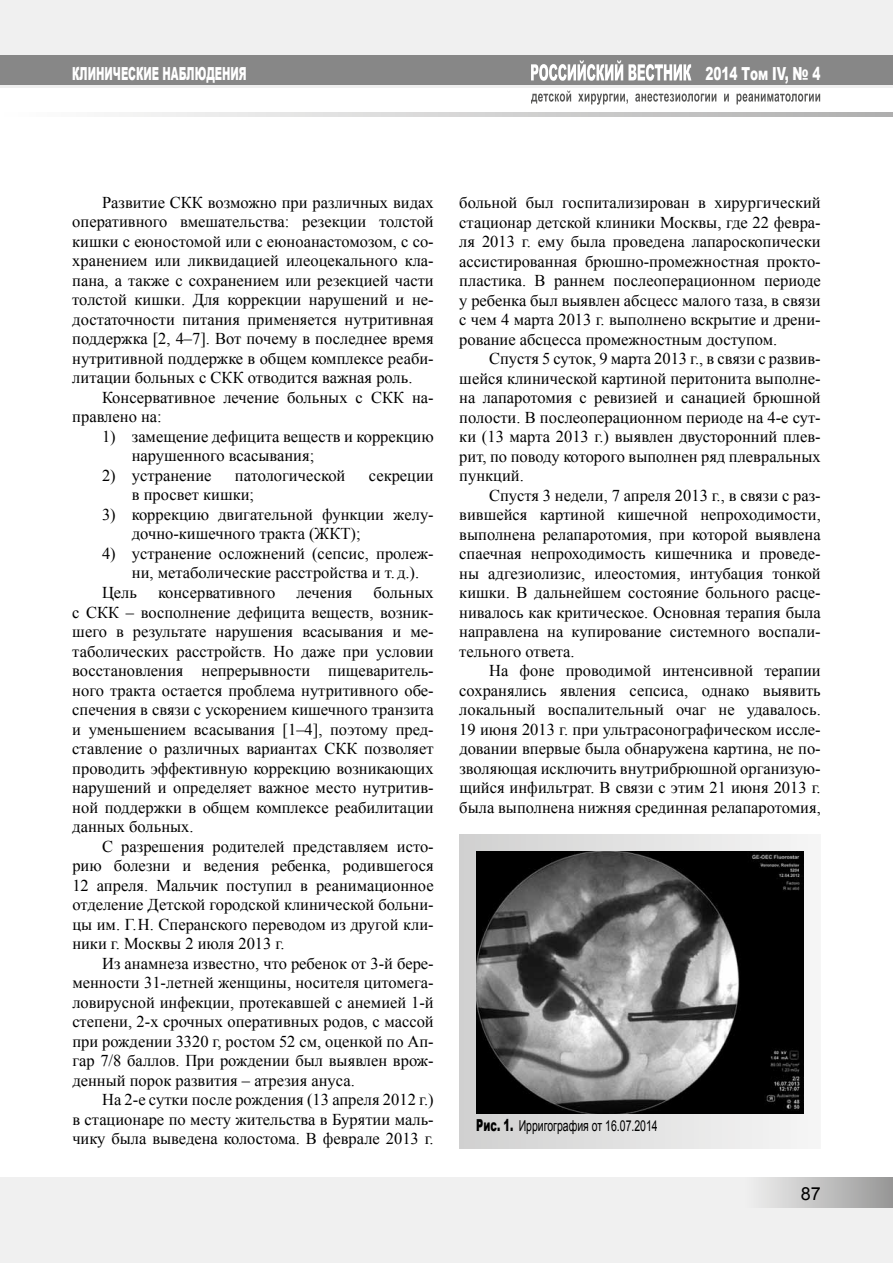
<style>
.page{position:relative;width:893px;height:1263px;background:#fff}
.page>*{position:absolute;margin:0;border:0;box-sizing:border-box;transform-origin:0 0}
.t1{font:900 18px "Arial";color:#fff;scale:.56 1}
.t2{font:900 18px "Arial";color:#fff;scale:.67 1}
.t3{font:18px "Arial";color:#000}
.t4{font:16.5px/19.5px "Times New Roman";color:#000;text-align:justify}
.t5{font:15px "Arial";color:#000;scale:.7 1}
.s1{font-weight:900;font-size:16.5px}
</style>
<div class="page">
<div style="left:0;top:1178px;width:893px;height:85px;background:#f0f0f0"></div>
<div style="left:744px;top:1178px;width:149px;height:30px;background:linear-gradient(to right,#f1f1f1,#979797)"></div>
<div style="left:0;top:0;width:893px;height:87px;background:#f0f0f0"></div>
<div style="left:0;top:55px;width:893px;height:30px;background:#878787"></div>
<svg style="left:119px;top:113px;width:774px;height:4px;background:#d2d1d1"></svg>
<svg style="left:531px;top:60px;width:160px;height:21px"></svg>
<svg style="left:531px;top:91px;width:289px;height:14px"></svg>
<div style="left:459px;top:834px;width:362px;height:314px;background:linear-gradient(to right,#d1d0d0,#f6f6f6)"></div>
<img style="left:476px;top:851px;width:328px;height:262px">
<p class="t1" style="left:72px;top:61px;width:313px">КЛИНИЧЕСКИЕ НАБЛЮДЕНИЯ</p>
<p class="t2" style="left:706px;top:61px;width:173px">2014 Том IV, № 4</p>
<p class="t4" style="left:72px;top:192px;width:363px;text-indent:30px">Развитие СКК возможно при различных видах оперативного вмешательства: резекции толстой кишки с еюностомой или с еюноанастомозом, с со&shy;хранением или ликвидацией илеоцекального кла&shy;пана, а также с сохранением или резекцией части толстой кишки. Для коррекции нарушений и не&shy;достаточности питания применяется нутритивная поддержка [2, 4–7]. Вот почему в последнее время нутритивной поддержке в общем комплексе реаби&shy;литации больных с СКК отводится важная роль.</p>
<p class="t4" style="left:72px;top:387px;width:363px;text-indent:30px">Консервативное лечение больных с СКК на&shy;правлено на:</p>
<p class="t4" style="left:132px;top:426px;width:303px;text-indent:-30px">1) замещение дефицита веществ и коррекцию нарушенного всасывания;</p>
<p class="t4" style="left:102px;top:465px;width:111px">2) устранение</p>
<p class="t4" style="left:235px;top:465px;width:112px">патологической</p>
<p class="t4" style="left:369px;top:465px;width:66px">секреции</p>
<p class="t4" style="left:132px;top:485px;width:124px">в просвет кишки;</p>
<p class="t4" style="left:132px;top:504px;width:303px;text-indent:-30px">3) коррекцию двигательной функции желу&shy;дочно-кишечного тракта (ЖКТ);</p>
<p class="t4" style="left:102px;top:543px;width:333px">4) устранение осложнений (сепсис, пролеж-</p>
<p class="t4" style="left:132px;top:563px;width:289px">ни, метаболические расстройства и т.д.).</p>
<p class="t4" style="left:102px;top:582px;width:36px">Цель</p>
<p class="t4" style="left:158px;top:582px;width:119px">консервативного</p>
<p class="t4" style="left:296px;top:582px;width:58px">лечения</p>
<p class="t4" style="left:72px;top:582px;width:363px;text-indent:301px">больных с СКК – восполнение дефицита веществ, возник&shy;шего в результате нарушения всасывания и ме&shy;таболических расстройств. Но даже при условии восстановления непрерывности пищеваритель&shy;ного тракта остается проблема нутритивного обе&shy;спечения в связи с ускорением кишечного транзита и уменьшением всасывания [1–4], поэтому пред&shy;ставление о различных вариантах СКК позволяет проводить эффективную коррекцию возникающих нарушений и определяет важное место нутритив&shy;ной поддержки в общем комплексе реабилитации данных больных.</p>
<p class="t4" style="left:72px;top:836px;width:363px;text-indent:30px">С разрешения родителей представляем исто&shy;рию болезни и ведения ребенка, родившегося 12 апреля. Мальчик поступил в реанимационное отделение Детской городской клинической больни&shy;цы им. Г. Н. Сперанского переводом из другой кли&shy;ники г. Москвы 2 июля 2013 г.</p>
<p class="t4" style="left:72px;top:953px;width:363px;text-indent:30px">Из анамнеза известно, что ребенок от 3‑й бере&shy;менности 31‑летней женщины, носителя цитомега&shy;ловирусной инфекции, протекавшей с анемией 1‑й степени, 2‑х срочных оперативных родов, с массой при рождении 3320 г, ростом 52 см, оценкой по Ап&shy;гар 7/8 баллов. При рождении был выявлен врож&shy;денный порок развития – атрезия ануса.</p>
<p class="t4" style="left:72px;top:1089px;width:363px;text-indent:30px">На 2‑е сутки после рождения (13 апреля 2012 г.) в стационаре по месту жительства в Бурятии маль&shy;чику была выведена колостома. В феврале 2013 г.</p>
<p class="t4" style="left:459px;top:192px;width:363px">больной был госпитализирован в хирургический стационар детской клиники Москвы, где 22 февра&shy;ля 2013 г. ему была проведена лапароскопически ассистированная брюшно-промежностная прокто&shy;пластика. В раннем послеоперационном периоде у ребенка был выявлен абсцесс малого таза, в связи с чем 4 марта 2013 г. выполнено вскрытие и дрени&shy;рование абсцесса промежностным доступом.</p>
<p class="t4" style="left:459px;top:349px;width:363px;text-indent:30px">Спустя 5 суток, 9 марта 2013 г., в связи с развив&shy;шейся клинической картиной перитонита выполне&shy;на лапаротомия с ревизией и санацией брюшной полости. В послеоперационном периоде на 4‑е сут&shy;ки (13 марта 2013 г.) выявлен двусторонний плев&shy;рит, по поводу которого выполнен ряд плевральных пункций.</p>
<p class="t4" style="left:459px;top:485px;width:363px;text-indent:30px">Спустя 3 недели, 7 апреля 2013 г., в связи с раз&shy;вившейся картиной кишечной непроходимости, выполнена релапаротомия, при которой выявлена спаечная непроходимость кишечника и проведе&shy;ны адгезиолизис, илеостомия, интубация тонкой кишки. В дальнейшем состояние больного расце&shy;нивалось как критическое. Основная терапия была направлена на купирование системного воспали&shy;тельного ответа.</p>
<p class="t4" style="left:459px;top:661px;width:363px;text-indent:30px">На фоне проводимой интенсивной терапии сохранялись явления сепсиса, однако выявить локальный воспалительный очаг не удавалось.<br>19 июня 2013 г. при ультрасонографическом иссле&shy;довании впервые была обнаружена картина, не по&shy;зволяющая исключить внутрибрюшной организую&shy;щийся инфильтрат. В связи с этим 21 июня 2013 г. была выполнена нижняя срединная релапаротомия,</p>
<p class="t5" style="left:476px;top:1116px;width:261px"><span class="s1">Рис. 1.</span> И рригография от 16.07.2014</p>
<p class="t3" style="left:801px;top:1181px;width:22px">87</p>
</div>
